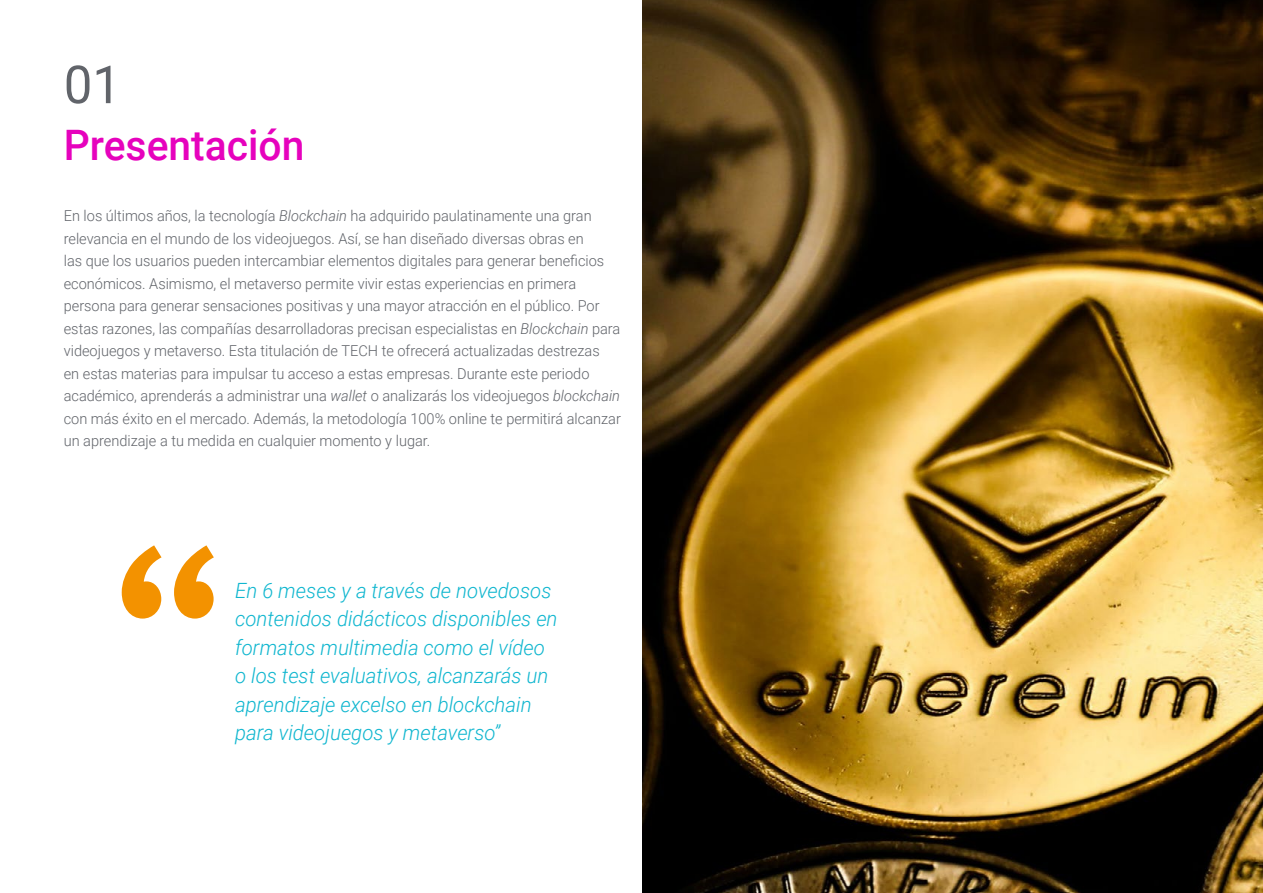
<style>
.page{position:relative;width:1263px;height:893px;background:#fff}
.page>*{position:absolute;margin:0;border:0;box-sizing:border-box;transform-origin:0 0}
.t1{font:52.5px "Roboto";color:#61646a}
.t2{font:500 42px "Roboto";color:#e602bd}
.t3{font:italic 300 21px/28.5px "Roboto";color:#0fb6cf}
.t4{font:300 15px/22.5px "Roboto";color:#61646a}
.s1{font-style:italic}
</style>
<div class="page">
<svg style="left:122px;top:545px;width:92px;height:74px"></svg>
<img style="left:642px;top:0;width:621px;height:893px">
<h1 class="t1" style="left:64px;top:48px;width:59px">01</h1>
<h2 class="t2" style="left:64px;top:115px;width:242px">Presentación</h2>
<p class="t4" style="left:64px;top:204px;width:559px">En los últimos años, la tecnología <span class="s1">Blockchain</span> ha adquirido paulatinamente una gran relevancia en el mundo de los videojuegos. Así, se han diseñado diversas obras en<br>las que los usuarios pueden intercambiar elementos digitales para generar beneficios económicos. Asimismo, el metaverso permite vivir estas experiencias en primera persona para generar sensaciones positivas y una mayor atracción en el público. Por estas razones, las compañías desarrolladoras precisan especialistas en <span class="s1">Blockchain</span> para videojuegos y metaverso. Esta titulación de TECH te ofrecerá actualizadas destrezas<br>en estas materias para impulsar tu acceso a estas empresas. Durante este periodo académico, aprenderás a administrar una <span class="s1">wallet</span> o analizarás los videojuegos <span class="s1">blockchain </span>con más éxito en el mercado. Además, la metodología 100% online te permitirá alcanzar un aprendizaje a tu medida en cualquier momento y lugar.</p>
<h3 class="t3" style="left:235px;top:575px;width:324px">En 6 meses y a través de novedosos contenidos didácticos disponibles en formatos multimedia como el vídeo o los test evaluativos, alcanzarás un aprendizaje excelso en blockchain para videojuegos y metaverso”</h3>
</div>
